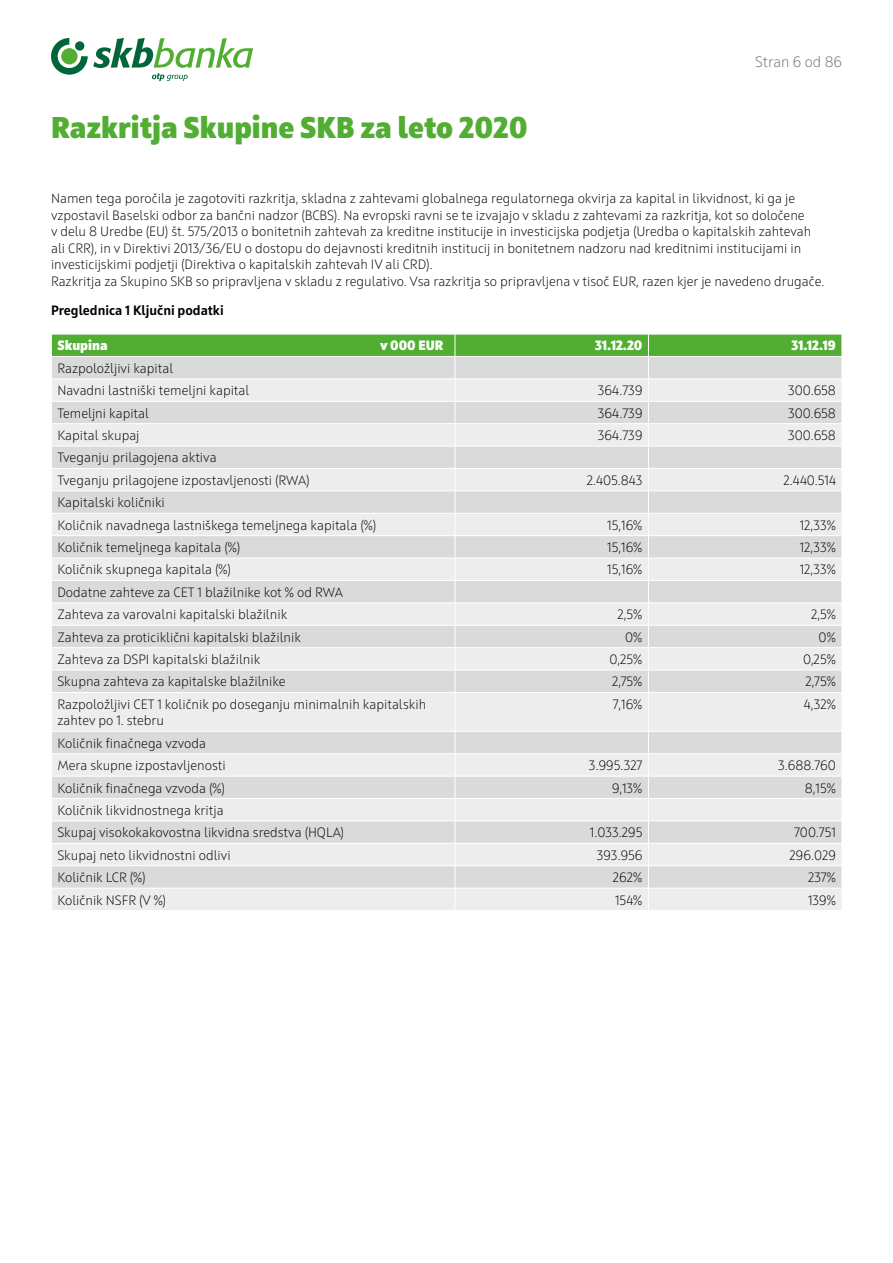
<style>
.page{position:relative;width:893px;height:1263px;background:#fff}
.page>*{position:absolute;margin:0;border:0;box-sizing:border-box;transform-origin:0 0}
.t1{font:800 30px "Squad";color:#52ae32}
.t2{font:300 15px "Squad";color:#706f6f}
.t3{font:300 13.5px/16.5px "Squad";color:#000}
.t4{font:800 13.5px "Squad";color:#fff}
.t5{font:700 13.5px "Squad";color:#000}
</style>
<div class="page">
<svg style="left:51px;top:38px;width:202px;height:43px"></svg>
<svg style="left:52px;top:693px;width:790px;height:217px;background:#e5e5e5"></svg>
<hr style="left:455px;top:693px;width:1px;height:38px;background:#fff">
<hr style="left:648px;top:693px;width:1px;height:38px;background:#fff">
<hr style="left:51px;top:731px;width:404px;height:1px;background:#fff">
<hr style="left:455px;top:731px;width:193px;height:1px;background:#fff">
<hr style="left:648px;top:731px;width:194px;height:1px;background:#fff">
<hr style="left:51px;top:753px;width:404px;height:1px;background:#fff">
<hr style="left:455px;top:753px;width:193px;height:1px;background:#fff">
<hr style="left:648px;top:753px;width:194px;height:1px;background:#fff">
<hr style="left:51px;top:776px;width:404px;height:1px;background:#fff">
<hr style="left:455px;top:776px;width:193px;height:1px;background:#fff">
<hr style="left:648px;top:776px;width:194px;height:1px;background:#fff">
<hr style="left:51px;top:798px;width:404px;height:1px;background:#fff">
<hr style="left:455px;top:798px;width:193px;height:1px;background:#fff">
<hr style="left:648px;top:798px;width:194px;height:1px;background:#fff">
<hr style="left:51px;top:820px;width:404px;height:1px;background:#fff">
<hr style="left:455px;top:820px;width:193px;height:1px;background:#fff">
<hr style="left:648px;top:820px;width:194px;height:1px;background:#fff">
<hr style="left:51px;top:843px;width:404px;height:1px;background:#fff">
<hr style="left:455px;top:843px;width:193px;height:1px;background:#fff">
<hr style="left:648px;top:843px;width:194px;height:1px;background:#fff">
<hr style="left:51px;top:865px;width:404px;height:1px;background:#fff">
<hr style="left:455px;top:865px;width:193px;height:1px;background:#fff">
<hr style="left:648px;top:865px;width:194px;height:1px;background:#fff">
<hr style="left:51px;top:888px;width:404px;height:1px;background:#fff">
<hr style="left:455px;top:888px;width:193px;height:1px;background:#fff">
<svg style="left:455px;top:732px;width:1px;height:178px"></svg>
<hr style="left:648px;top:888px;width:194px;height:1px;background:#fff">
<svg style="left:648px;top:732px;width:1px;height:178px"></svg>
<svg style="left:51px;top:334px;width:791px;height:358px;background:#dbe1d9"></svg>
<hr style="left:455px;top:334px;width:193px;height:1px;background:#fff">
<hr style="left:648px;top:334px;width:194px;height:1px;background:#fff">
<hr style="left:51px;top:356px;width:404px;height:1px;background:#fff">
<hr style="left:455px;top:356px;width:193px;height:1px;background:#fff">
<hr style="left:648px;top:356px;width:194px;height:1px;background:#fff">
<h1 class="t1" style="left:51px;top:108px;width:478px">Razkritja Skupine SKB za leto 2020</h1>
<p class="t2" style="left:755px;top:53px;width:88px">Stran 6 od 86</p>
<p class="t3" style="left:51px;top:190px;width:775px">Namen tega poročila je zagotoviti razkritja, skladna z zahtevami globalnega regulatornega okvirja za kapital in likvidnost, ki ga je vzpostavil Baselski odbor za bančni nadzor (BCBS). Na evropski ravni se te izvajajo v skladu z zahtevami za razkritja, kot so določene<br>v delu 8 Uredbe (EU) št. 575/2013 o bonitetnih zahtevah za kreditne institucije in investicijska podjetja (Uredba o kapitalskih zahtevah ali CRR), in v Direktivi 2013/36/EU o dostopu do dejavnosti kreditnih institucij in bonitetnem nadzoru nad kreditnimi institucijami in investicijskimi podjetji (Direktiva o kapitalskih zahtevah IV ali CRD).<br>Razkritja za Skupino SKB so pripravljena v skladu z regulativo. Vsa razkritja so pripravljena v tisoč EUR, razen kjer je navedeno drugače.</p>
<p class="t5" style="left:51px;top:302px;width:174px">Preglednica 1 Ključni podatki</p>
<p class="t4" style="left:57px;top:337px;width:52px">Skupina</p>
<p class="t4" style="left:380px;top:337px;width:65px">v 000 EUR</p>
<p class="t4" style="left:595px;top:337px;width:49px">31.12.20</p>
<p class="t4" style="left:791px;top:337px;width:46px">31.12.19</p>
<p class="t3" style="left:57px;top:357px;width:194px;line-height:22.4px">Razpoložljivi kapital<br>Navadni lastniški temeljni kapital</p>
<p class="t3" style="left:598px;top:382px;width:46px">364.739</p>
<p class="t3" style="left:788px;top:382px;width:49px">300.658</p>
<p class="t3" style="left:57px;top:405px;width:93px">Temeljni kapital</p>
<p class="t3" style="left:598px;top:405px;width:46px">364.739</p>
<p class="t3" style="left:788px;top:405px;width:49px">300.658</p>
<p class="t3" style="left:57px;top:427px;width:84px">Kapital skupaj</p>
<p class="t3" style="left:598px;top:427px;width:46px">364.739</p>
<p class="t3" style="left:788px;top:427px;width:49px">300.658</p>
<p class="t3" style="left:57px;top:447px;width:254px;line-height:22.4px">Tveganju prilagojena aktiva<br>Tveganju prilagojene izpostavljenosti (RWA)</p>
<p class="t3" style="left:587px;top:472px;width:57px">2.405.843</p>
<p class="t3" style="left:784px;top:472px;width:54px">2.440.514</p>
<p class="t3" style="left:57px;top:491px;width:320px;line-height:22.4px">Kapitalski količniki<br>Količnik navadnega lastniškega temeljnega kapitala (%)</p>
<p class="t3" style="left:607px;top:517px;width:37px">15,16%</p>
<p class="t3" style="left:800px;top:517px;width:38px">12,33%</p>
<p class="t3" style="left:57px;top:539px;width:184px">Količnik temeljnega kapitala (%)</p>
<p class="t3" style="left:607px;top:539px;width:37px">15,16%</p>
<p class="t3" style="left:800px;top:539px;width:38px">12,33%</p>
<p class="t3" style="left:57px;top:562px;width:175px">Količnik skupnega kapitala (%)</p>
<p class="t3" style="left:607px;top:562px;width:37px">15,16%</p>
<p class="t3" style="left:800px;top:562px;width:38px">12,33%</p>
<p class="t3" style="left:57px;top:581px;width:287px;line-height:22.4px">Dodatne zahteve za CET 1 blažilnike kot % od RWA<br>Zahteva za varovalni kapitalski blažilnik</p>
<p class="t3" style="left:617px;top:606px;width:26px">2,5%</p>
<p class="t3" style="left:811px;top:606px;width:26px">2,5%</p>
<p class="t3" style="left:57px;top:629px;width:245px">Zahteva za proticiklični kapitalski blažilnik</p>
<p class="t3" style="left:625px;top:629px;width:19px">0%</p>
<p class="t3" style="left:819px;top:629px;width:19px">0%</p>
<p class="t3" style="left:57px;top:651px;width:204px">Zahteva za DSPI kapitalski blažilnik</p>
<p class="t3" style="left:609px;top:651px;width:34px">0,25%</p>
<p class="t3" style="left:803px;top:651px;width:34px">0,25%</p>
<p class="t3" style="left:57px;top:674px;width:230px">Skupna zahteva za kapitalske blažilnike</p>
<p class="t3" style="left:612px;top:674px;width:32px">2,75%</p>
<p class="t3" style="left:805px;top:674px;width:32px">2,75%</p>
<p class="t3" style="left:57px;top:696px;width:370px">Razpoložljivi CET 1 količnik po doseganju minimalnih kapitalskih zahtev po 1. stebru</p>
<p class="t3" style="left:613px;top:696px;width:31px">7,16%</p>
<p class="t3" style="left:804px;top:696px;width:34px">4,32%</p>
<p class="t3" style="left:57px;top:732px;width:170px;line-height:22.4px">Količnik finačnega vzvoda<br>Mera skupne izpostavljenosti</p>
<p class="t3" style="left:589px;top:757px;width:55px">3.995.327</p>
<p class="t3" style="left:778px;top:757px;width:59px">3.688.760</p>
<p class="t3" style="left:57px;top:780px;width:169px">Količnik finačnega vzvoda (%)</p>
<p class="t3" style="left:612px;top:780px;width:32px">9,13%</p>
<p class="t3" style="left:805px;top:780px;width:33px">8,15%</p>
<p class="t3" style="left:57px;top:799px;width:288px;line-height:22.4px">Količnik likvidnostnega kritja<br>Skupaj visokokakovostna likvidna sredstva (HQLA)</p>
<p class="t3" style="left:590px;top:824px;width:54px">1.033.295</p>
<p class="t3" style="left:794px;top:824px;width:43px">700.751</p>
<p class="t3" style="left:57px;top:847px;width:175px">Skupaj neto likvidnostni odlivi</p>
<p class="t3" style="left:597px;top:847px;width:47px">393.956</p>
<p class="t3" style="left:789px;top:847px;width:48px">296.029</p>
<p class="t3" style="left:57px;top:869px;width:90px">Količnik LCR (%)</p>
<p class="t3" style="left:613px;top:869px;width:31px">262%</p>
<p class="t3" style="left:808px;top:869px;width:29px">237%</p>
<p class="t3" style="left:57px;top:892px;width:110px">Količnik NSFR (V %)</p>
<p class="t3" style="left:615px;top:892px;width:29px">154%</p>
<p class="t3" style="left:808px;top:892px;width:29px">139%</p>
</div>
